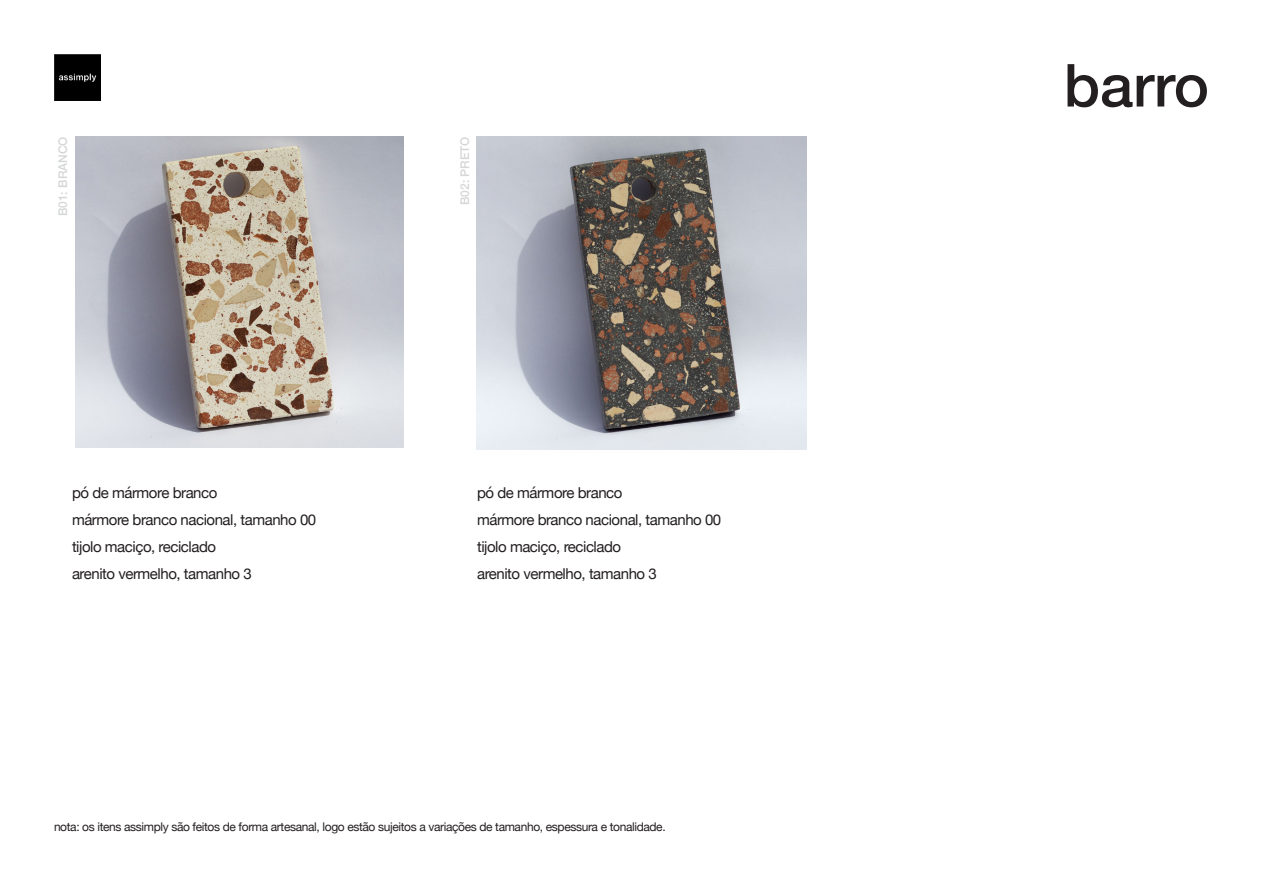
<style>
.page{position:relative;width:1263px;height:893px;background:#fff}
.page>*{position:absolute;margin:0;border:0;box-sizing:border-box;transform-origin:0 0}
.t1{font:500 59.4px "Helvetica Neue";color:#231f20}
.t2{font:15px "Helvetica Neue";letter-spacing:-.03em;color:#231f20}
.t3{font:12px "Helvetica Neue";letter-spacing:-.03em;color:#231f20}
.t4{font:500 12px "Helvetica Neue";color:#d5d7d6}
</style>
<div class="page">
<img style="left:54px;top:54px;width:46px;height:47px">
<img style="left:75px;top:137px;width:328px;height:310px">
<img style="left:477px;top:137px;width:329px;height:312px">
<p class="t4" style="left:53px;top:216px;width:81px;rotate:-90deg">B01: BRANCO</p>
<p class="t4" style="left:455px;top:205px;width:70px;rotate:-90deg">B02: PRETO</p>
<p class="t2" style="left:72px;top:482px;width:147px">pó de mármore branco</p>
<p class="t2" style="left:72px;top:509px;width:246px">mármore branco nacional, tamanho 00</p>
<p class="t2" style="left:72px;top:536px;width:146px">tijolo maciço, reciclado</p>
<p class="t2" style="left:72px;top:563px;width:181px">arenito vermelho, tamanho 3</p>
<p class="t2" style="left:477px;top:482px;width:147px">pó de mármore branco</p>
<p class="t2" style="left:477px;top:509px;width:246px">mármore branco nacional, tamanho 00</p>
<p class="t2" style="left:477px;top:536px;width:146px">tijolo maciço, reciclado</p>
<p class="t2" style="left:477px;top:563px;width:181px">arenito vermelho, tamanho 3</p>
<p class="t3" style="left:54px;top:818px;width:613px">nota: os itens assimply são feitos de forma artesanal, logo estão sujeitos a variações de tamanho, espessura e tonalidade.</p>
<p class="t1" style="left:1064px;top:38px;width:147px">barro</p>
</div>
